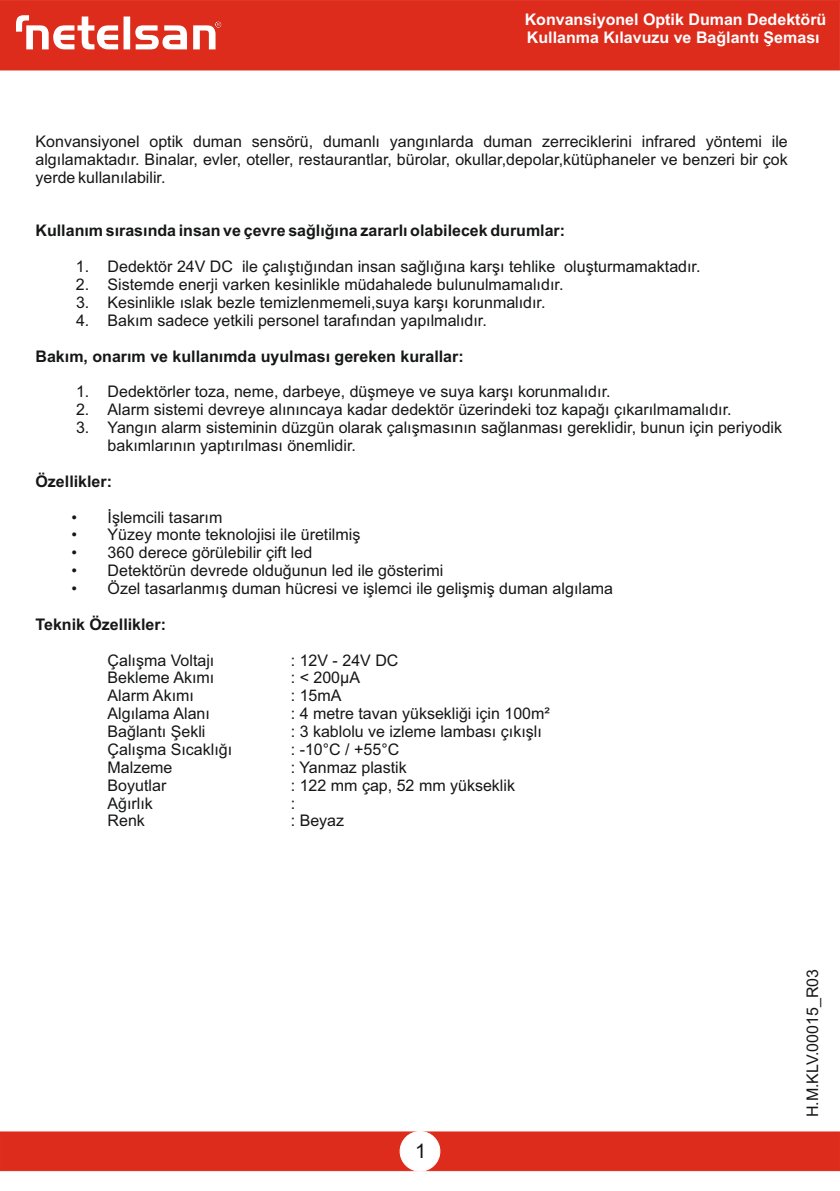
<style>
.page{position:relative;width:840px;height:1191px;background:#fff}
.page>*{position:absolute;margin:0;border:0;box-sizing:border-box;transform-origin:0 0}
.t1{font:20px "Arial";color:#151616}
.t2{font:16px/17.8px "Arial";color:#151616;text-align:justify}
.t3{font:700 16px "Arial";color:#151616}
.t4{font:700 16px/17.8px "Arial";color:#fff}
</style>
<div class="page">
<div style="left:0;top:1131px;width:839px;height:40px;background:#dd2b1c"></div>
<div style="left:399px;top:1131px;width:41px;height:40px;background:#fff;border:1px solid #fff;border-radius:50%"></div>
<div style="left:0;top:0;width:839px;height:70px;background:#dd2b1c"></div>
<svg style="left:16px;top:15px;width:205px;height:34px"></svg>
<p class="t4" style="left:524px;top:12px;width:303px">Konvansiyonel Optik Duman Dedektörü<br>Kullanma Kılavuzu ve Bağlantı Şeması</p>
<p class="t2" style="left:35px;top:134px;width:753px">Konvansiyonel optik duman sensörü, dumanlı yangınlarda duman zerreciklerini infrared yöntemi ile algılamaktadır. Binalar, evler, oteller, restaurantlar, bürolar, okullar,depolar,kütüphaneler ve benzeri bir çok yerde kullanılabilir.</p>
<p class="t3" style="left:35px;top:225px;width:531px">Kullanım sırasında insan ve çevre sağlığına zararlı olabilecek durumlar:</p>
<p class="t2" style="left:76px;top:259px;width:625px">1. Dedektör 24V DC ile çalıştığından insan sağlığına karşı tehlike oluşturmamaktadır.</p>
<p class="t2" style="left:76px;top:277px;width:488px">2. Sistemde enerji varken kesinlikle müdahalede bulunulmamalıdır.</p>
<p class="t2" style="left:76px;top:295px;width:471px">3. Kesinlikle ıslak bezle temizlenmemeli,suya karşı korunmalıdır.</p>
<p class="t2" style="left:76px;top:313px;width:412px">4. Bakım sadece yetkili personel tarafından yapılmalıdır.</p>
<p class="t3" style="left:35px;top:350px;width:429px">Bakım, onarım ve kullanımda uyulması gereken kurallar:</p>
<p class="t2" style="left:76px;top:384px;width:536px">1. Dedektörler toza, neme, darbeye, düşmeye ve suya karşı korunmalıdır.</p>
<p class="t2" style="left:76px;top:402px;width:656px">2. Alarm sistemi devreye alınıncaya kadar dedektör üzerindeki toz kapağı çıkarılmamalıdır.</p>
<p class="t2" style="left:107px;top:420px;width:675px;text-indent:-32px">3. Yangın alarm sisteminin düzgün olarak çalışmasının sağlanması gereklidir, bunun için periyodik bakımlarının yaptırılması önemlidir.</p>
<p class="t3" style="left:35px;top:475px;width:78px">Özellikler:</p>
<p class="t2" style="left:71px;top:509px;width:152px">• İşlemcili tasarım</p>
<p class="t2" style="left:71px;top:527px;width:290px">• Yüzey monte teknolojisi ile üretilmiş</p>
<p class="t2" style="left:71px;top:545px;width:242px">• 360 derece görülebilir çift led</p>
<p class="t2" style="left:71px;top:563px;width:373px">• Detektörün devrede olduğunun led ile gösterimi</p>
<p class="t2" style="left:71px;top:581px;width:543px">• Özel tasarlanmış duman hücresi ve işlemci ile gelişmiş duman algılama</p>
<p class="t3" style="left:35px;top:618px;width:132px">Teknik Özellikler:</p>
<p class="t2" style="left:107px;top:652px;width:108px">Çalışma Voltajı</p>
<p class="t2" style="left:290px;top:652px;width:109px">: 12V - 24V DC</p>
<p class="t2" style="left:107px;top:670px;width:108px">Bekleme Akımı</p>
<p class="t2" style="left:290px;top:670px;width:71px">: &lt; 200μA</p>
<p class="t2" style="left:107px;top:688px;width:88px">Alarm Akımı</p>
<p class="t2" style="left:290px;top:688px;width:52px">: 15mA</p>
<p class="t2" style="left:107px;top:706px;width:104px">Algılama Alanı</p>
<p class="t2" style="left:290px;top:706px;width:260px">: 4 metre tavan yüksekliği için 100m²</p>
<p class="t2" style="left:107px;top:724px;width:99px">Bağlantı Şekli</p>
<p class="t2" style="left:290px;top:724px;width:252px">: 3 kablolu ve izleme lambası çıkışlı</p>
<p class="t2" style="left:107px;top:742px;width:126px">Çalışma Sıcaklığı</p>
<p class="t2" style="left:290px;top:742px;width:110px">: -10°C / +55°C</p>
<p class="t2" style="left:107px;top:759px;width:66px">Malzeme</p>
<p class="t2" style="left:290px;top:759px;width:117px">: Yanmaz plastik</p>
<p class="t2" style="left:107px;top:777px;width:60px">Boyutlar</p>
<p class="t2" style="left:290px;top:777px;width:226px">: 122 mm çap, 52 mm yükseklik</p>
<p class="t2" style="left:107px;top:795px;width:47px">Ağırlık</p>
<p class="t2" style="left:290px;top:795px;width:6px">:</p>
<p class="t2" style="left:107px;top:813px;width:39px">Renk</p>
<p class="t2" style="left:290px;top:813px;width:55px">: Beyaz</p>
<p class="t1" style="left:415px;top:1143px;width:13px">1</p>
<p class="t2" style="left:804px;top:1117px;width:150px;rotate:-90deg">H.M.KLV.00015_R03</p>
</div>
